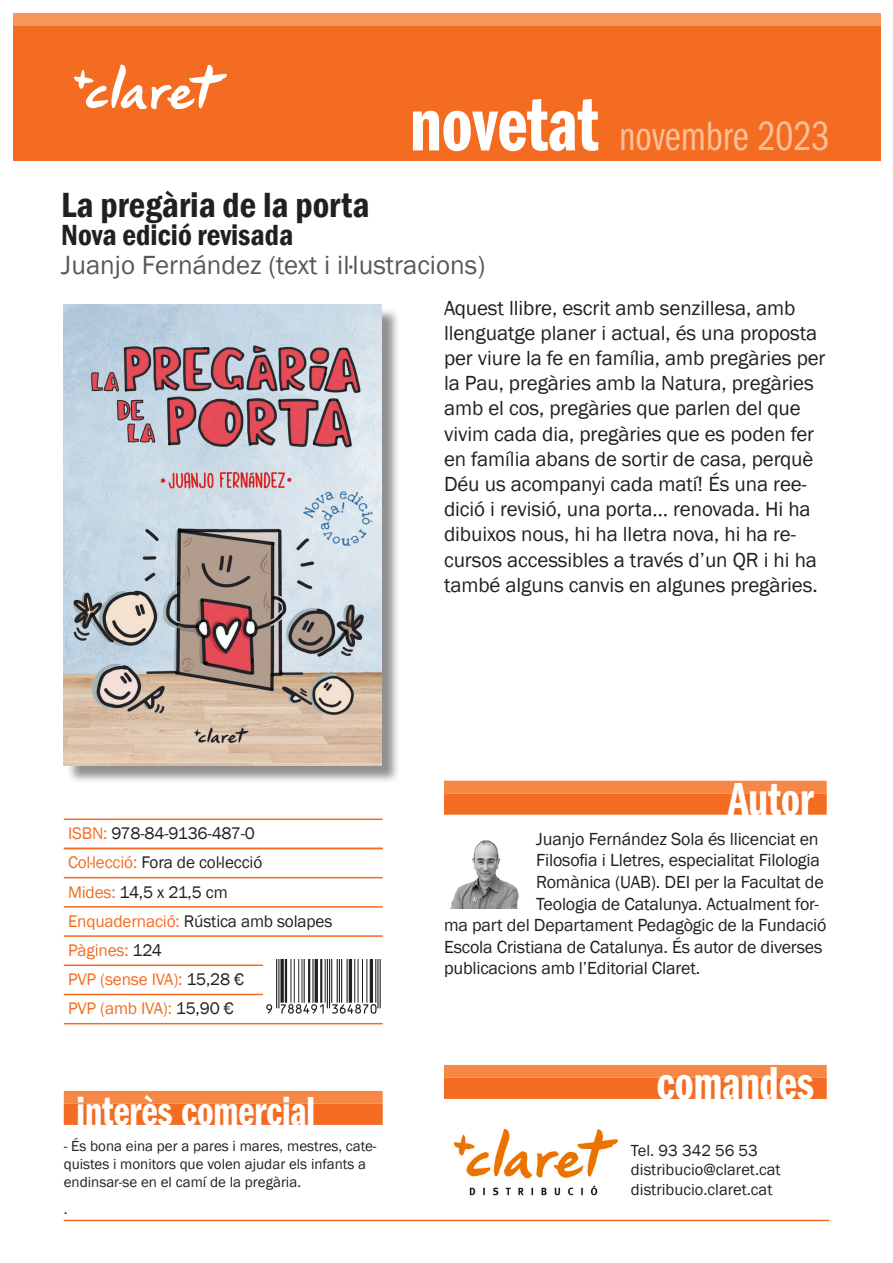
<style>
.page{position:relative;width:893px;height:1263px;background:#fff}
.page>*{position:absolute;margin:0;border:0;box-sizing:border-box;transform-origin:0 0}
.t1{font:48px "ITC Franklin Gothic Std Dm Cp";color:#fff}
.t2{font:42.45px "ITC Franklin Gothic Std Bk Cp";color:#fbc097}
.t3{font:42px "ITC Franklin Gothic Std Dm Cp";color:#fff}
.t4{font:600 condensed 36px "Franklin Gothic";color:#231f20}
.t5{font:600 condensed 30px "Franklin Gothic";color:#231f20}
.t6{font:27px "Franklin Gothic";color:#57585a}
.t7{font:21px/25.2px "Franklin Gothic";letter-spacing:-.005em;color:#231f20}
.t8{font:18px "Franklin Gothic";letter-spacing:-.01em;color:#231f20}
.t9{font:17.25px "Franklin Gothic";letter-spacing:-.01em;color:#231f20}
.t10{font:17.25px "Franklin Gothic";letter-spacing:-.01em;color:#f36c21}
.t11{font:16.5px/19.8px "Franklin Gothic";color:#231f20}
.t12{font:15px/18px "Franklin Gothic";color:#231f20}
.s1{font-family:"ITC Franklin Gothic Std Dm Cp";font-size:78.75px;color:#fff}
.s2{color:#f36c21}
.s3{color:#231f20}
</style>
<div class="page">
<div style="left:13px;top:16px;width:867px;height:145px;background:#f36c21"></div>
<img style="left:74px;top:64px;width:153px;height:44px">
<div style="left:444px;top:781px;width:383px;height:12px;background:#f58846"></div>
<div style="left:444px;top:793px;width:383px;height:22px;background:#f36c21"></div>
<div style="left:444px;top:1065px;width:383px;height:13px;background:#f58846"></div>
<div style="left:444px;top:1078px;width:383px;height:21px;background:#f36c21"></div>
<div style="left:64px;top:1091px;width:319px;height:12px;background:#f58846"></div>
<div style="left:64px;top:1103px;width:319px;height:22px;background:#f36c21"></div>
<div style="left:13px;top:13px;width:867px;height:13px;background:#f7965a"></div>
<div style="left:66px;top:307px;width:335px;height:477px;background:#231f20;opacity:.5"></div>
<img style="left:64px;top:305px;width:318px;height:460px">
<hr style="left:64px;top:1220px;width:765px;height:1px;background:#f36c21">
<img style="left:450px;top:840px;width:69px;height:69px">
<img style="left:454px;top:1129px;width:164px;height:66px">
<hr style="left:64px;top:818px;width:319px;height:2px;background:#f36c21">
<hr style="left:64px;top:848px;width:319px;height:1px;background:#f36c21">
<hr style="left:64px;top:877px;width:319px;height:1px;background:#f36c21">
<hr style="left:64px;top:906px;width:319px;height:1px;background:#f36c21">
<hr style="left:64px;top:935px;width:319px;height:2px;background:#f36c21">
<hr style="left:64px;top:964px;width:319px;height:2px;background:#f36c21">
<hr style="left:64px;top:994px;width:319px;height:1px;background:#f36c21">
<hr style="left:64px;top:1023px;width:319px;height:1px;background:#f36c21">
<svg style="left:267px;top:964px;width:116px;height:50px"></svg>
<img style="left:264px;top:959px;width:118px;height:54px">
<p class="t2" style="left:410px;top:113px;width:421px"><span class="s1">novetat</span> novembre 2023</p>
<p class="t4" style="left:61px;top:180px;width:310px">La pregària de la porta</p>
<p class="t5" style="left:61px;top:215px;width:234px">Nova edició revisada</p>
<p class="t6" style="left:61px;top:248px;width:425px">Juanjo Fernández (text i il·lustracions)</p>
<p class="t7" style="left:444px;top:295px;width:383px">Aquest llibre, escrit amb senzillesa, amb llenguatge planer i actual, és una proposta per viure la fe en família, amb pregàries per la Pau, pregàries amb la Natura, pregàries amb el cos, pregàries que parlen del que vivim cada dia, pregàries que es poden fer en família abans de sortir de casa, perquè Déu us acompanyi cada matí! És una ree&shy;dició i revisió, una porta… renovada. Hi ha dibuixos nous, hi ha lletra nova, hi ha re&shy;cursos accessibles a través d’un QR i hi ha també alguns canvis en algunes pregàries.</p>
<p class="t9" style="left:68px;top:823px;width:189px"><span class="s2">ISBN:</span> 978-84-9136-487-0</p>
<p class="t9" style="left:68px;top:852px;width:196px"><span class="s2">Col·lecció:</span> Fora de col·lecció</p>
<p class="t9" style="left:68px;top:881px;width:161px"><span class="s2">Mides:</span> 14,5 x 21,5 cm</p>
<p class="t9" style="left:68px;top:910px;width:266px"><span class="s2">Enquadernació:</span> Rústica amb solapes</p>
<p class="t10" style="left:68px;top:939px;width:95px">Pàgines: <span class="s3">124</span></p>
<p class="t10" style="left:68px;top:969px;width:178px">PVP (sense IVA): <span class="s3">15,28 €</span></p>
<p class="t10" style="left:68px;top:998px;width:167px">PVP (amb IVA): <span class="s3">15,90 €</span></p>
<p class="t3" style="left:77px;top:1088px;width:240px">interès comercial</p>
<p class="t12" style="left:64px;top:1138px;width:314px">- És bona eina per a pares i mares, mestres, cate&shy;quistes i monitors que volen ajudar els infants a endinsar-se en el camí de la pregària.</p>
<p class="t12" style="left:64px;top:1200px;width:5px">.</p>
<p class="t1" style="left:728px;top:772px;width:87px">Autor</p>
<p class="t8" style="left:536px;top:828px;width:284px">Juanjo Fernández Sola és llicenciat en</p>
<p class="t8" style="left:536px;top:849px;width:285px">Filosofia i Lletres, especialitat Filologia</p>
<p class="t8" style="left:536px;top:871px;width:289px">Romànica (UAB). DEI per la Facultat de</p>
<p class="t8" style="left:536px;top:892px;width:284px">Teologia de Catalunya. Actualment for-</p>
<p class="t8" style="left:444px;top:914px;width:384px">ma part del Departament Pedagògic de la Fundació</p>
<p class="t8" style="left:444px;top:936px;width:380px">Escola Cristiana de Catalunya. És autor de diverses</p>
<p class="t8" style="left:444px;top:957px;width:258px">publicacions amb l’Editorial Claret.</p>
<p class="t1" style="left:657px;top:1057px;width:159px">comandes</p>
<p class="t11" style="left:631px;top:1140px;width:151px">Tel. 93 342 56 53 distribucio@claret.cat distribucio.claret.cat</p>
</div>
